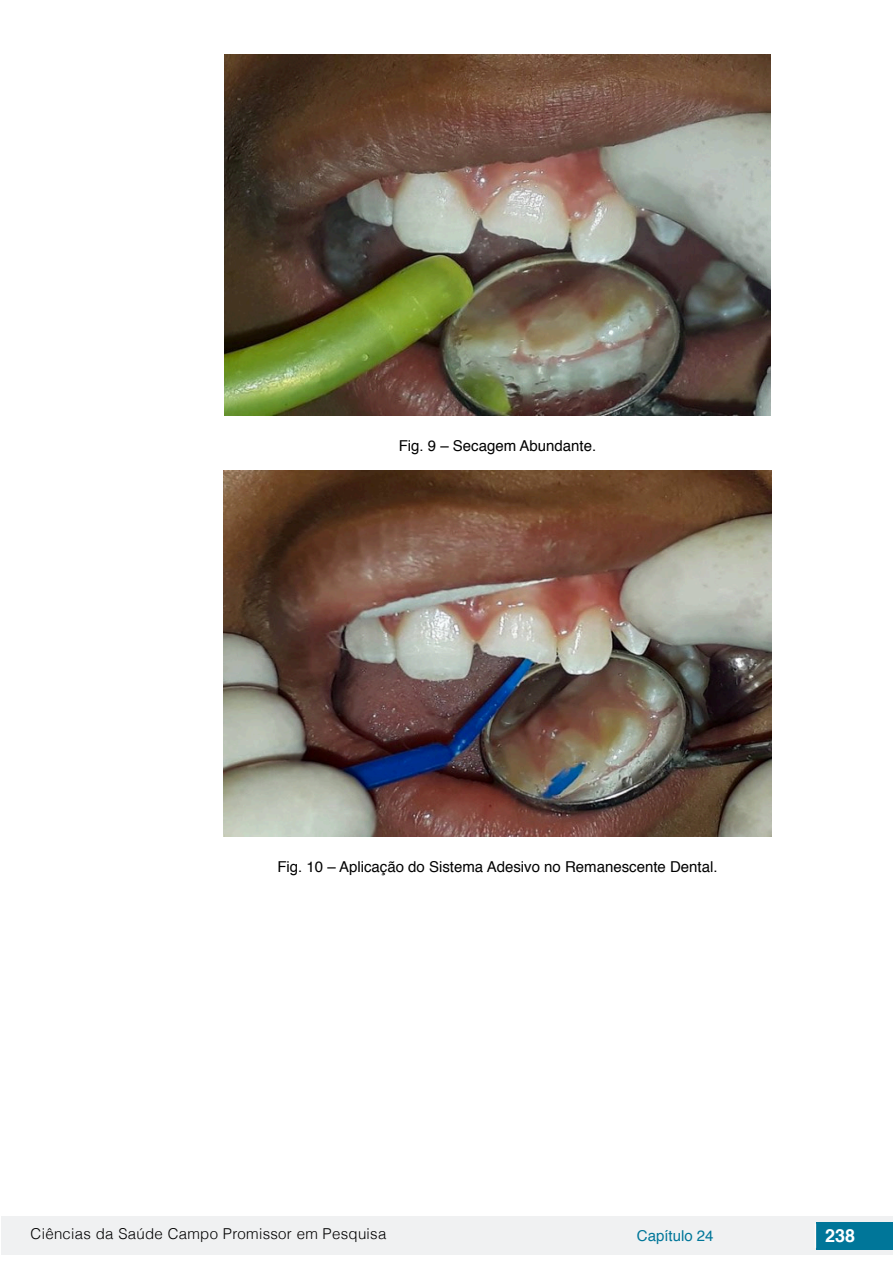
<style>
.page{position:relative;width:893px;height:1263px;background:#fff}
.page>*{position:absolute;margin:0;border:0;box-sizing:border-box;transform-origin:0 0}
.t1{font:700 18px "Helvetica";color:#fff}
.info_tab_gra_imag{font:15px "Helvetica";color:#000}
.t2{font:300 15px "Helvetica";letter-spacing:.02em;color:#000}
.t3{font:15px "Helvetica";color:#007699}
</style>
<div class="page">
<div style="left:1px;top:1216px;width:891px;height:38px;background:#f0f1f2"></div>
<div style="left:816px;top:1222px;width:77px;height:27px;background:#007699"></div>
<svg style="left:815px;top:1224px;width:1px;height:24px"></svg>
<img style="left:225px;top:54px;width:545px;height:362px">
<img style="left:223px;top:471px;width:549px;height:366px">
<p class="info_tab_gra_imag" style="left:399px;top:434px;width:199px">Fig. 9 – Secagem Abundante.</p>
<p class="info_tab_gra_imag" style="left:277px;top:855px;width:442px">Fig. 10 – Aplicação do Sistema Adesivo no Remanescente Dental.</p>
<p class="t2" style="left:31px;top:1221px;width:357px">Ciências da Saúde Campo Promissor em Pesquisa</p>
<p class="t3" style="left:637px;top:1224px;width:78px">Capítulo 24</p>
<p class="t1" style="left:825px;top:1221px;width:32px">238</p>
</div>
